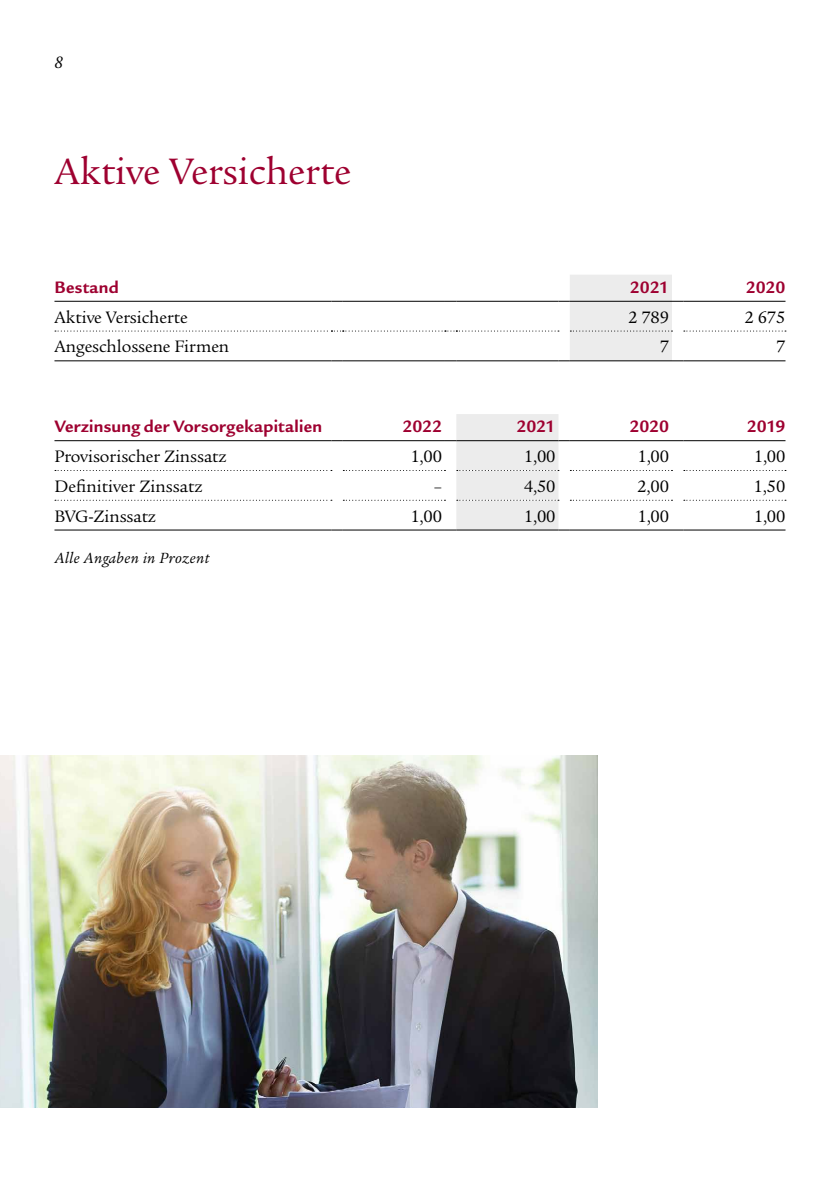
<style>
.page{position:relative;width:840px;height:1191px;background:#fff}
.page>*{position:absolute;margin:0;border:0;box-sizing:border-box;transform-origin:0 0}
.Book_20_22pt_K{font:40px "Legacy Serif ITC Pro";letter-spacing:-.005em;color:#9e0030}
.t1{font:18px "Legacy Serif ITC Pro";letter-spacing:-.005em;color:#000}
.t2{font:700 18px "Legacy Sans ITC Pro";letter-spacing:.01em;color:#9e0030}
.t3{font:italic 18px "Legacy Serif ITC Pro";color:#000}
.t4{font:italic 16px "Legacy Serif ITC Pro";letter-spacing:.025em;color:#000}
</style>
<div class="page">
<hr style="left:54px;top:301px;width:277px;height:1px;background:#000">
<hr style="left:54px;top:360px;width:277px;height:1px;background:#000">
<svg style="left:55px;top:275px;width:730px;height:86px"></svg>
<hr style="left:54px;top:440px;width:277px;height:1px;background:#000">
<hr style="left:54px;top:529px;width:277px;height:1px;background:#000">
<svg style="left:55px;top:414px;width:730px;height:116px"></svg>
<img style="left:0;top:756px;width:596px;height:351px">
<p class="t3" style="left:54px;top:51px;width:10px">8</p>
<p class="Book_20_22pt_K" style="left:54px;top:147px;width:298px">Aktive Versicherte</p>
<p class="t2" style="left:54px;top:276px;width:66px">Bestand</p>
<p class="t2" style="left:629px;top:276px;width:41px">2021</p>
<p class="t2" style="left:745px;top:276px;width:41px">2020</p>
<p class="t1" style="left:54px;top:306px;width:135px">Aktive Versicherte</p>
<p class="t1" style="left:627px;top:306px;width:43px">2 789</p>
<p class="t1" style="left:744px;top:306px;width:43px">2 675</p>
<p class="t1" style="left:54px;top:336px;width:176px">Angeschlossene Firmen</p>
<p class="t1" style="left:659px;top:336px;width:11px">7</p>
<p class="t1" style="left:775px;top:336px;width:11px">7</p>
<p class="t2" style="left:54px;top:416px;width:269px">Verzinsung der Vorsorgekapitalien</p>
<p class="t2" style="left:402px;top:416px;width:41px">2022</p>
<p class="t2" style="left:516px;top:416px;width:41px">2021</p>
<p class="t2" style="left:629px;top:416px;width:41px">2020</p>
<p class="t2" style="left:746px;top:416px;width:40px">2019</p>
<p class="t1" style="left:54px;top:445px;width:173px">Provisorischer Zinssatz</p>
<p class="t1" style="left:410px;top:445px;width:33px">1,00</p>
<p class="t1" style="left:523px;top:445px;width:33px">1,00</p>
<p class="t1" style="left:637px;top:445px;width:33px">1,00</p>
<p class="t1" style="left:753px;top:445px;width:33px">1,00</p>
<p class="t1" style="left:54px;top:475px;width:149px">Definitiver Zinssatz</p>
<p class="t1" style="left:433px;top:475px;width:10px">–</p>
<p class="t1" style="left:523px;top:475px;width:33px">4,50</p>
<p class="t1" style="left:636px;top:475px;width:33px">2,00</p>
<p class="t1" style="left:753px;top:475px;width:33px">1,50</p>
<p class="t1" style="left:54px;top:505px;width:103px">BVG-Zinssatz</p>
<p class="t1" style="left:410px;top:505px;width:33px">1,00</p>
<p class="t1" style="left:523px;top:505px;width:33px">1,00</p>
<p class="t1" style="left:637px;top:505px;width:33px">1,00</p>
<p class="t1" style="left:753px;top:505px;width:33px">1,00</p>
<p class="t4" style="left:54px;top:547px;width:156px">Alle Angaben in Prozent</p>
</div>
